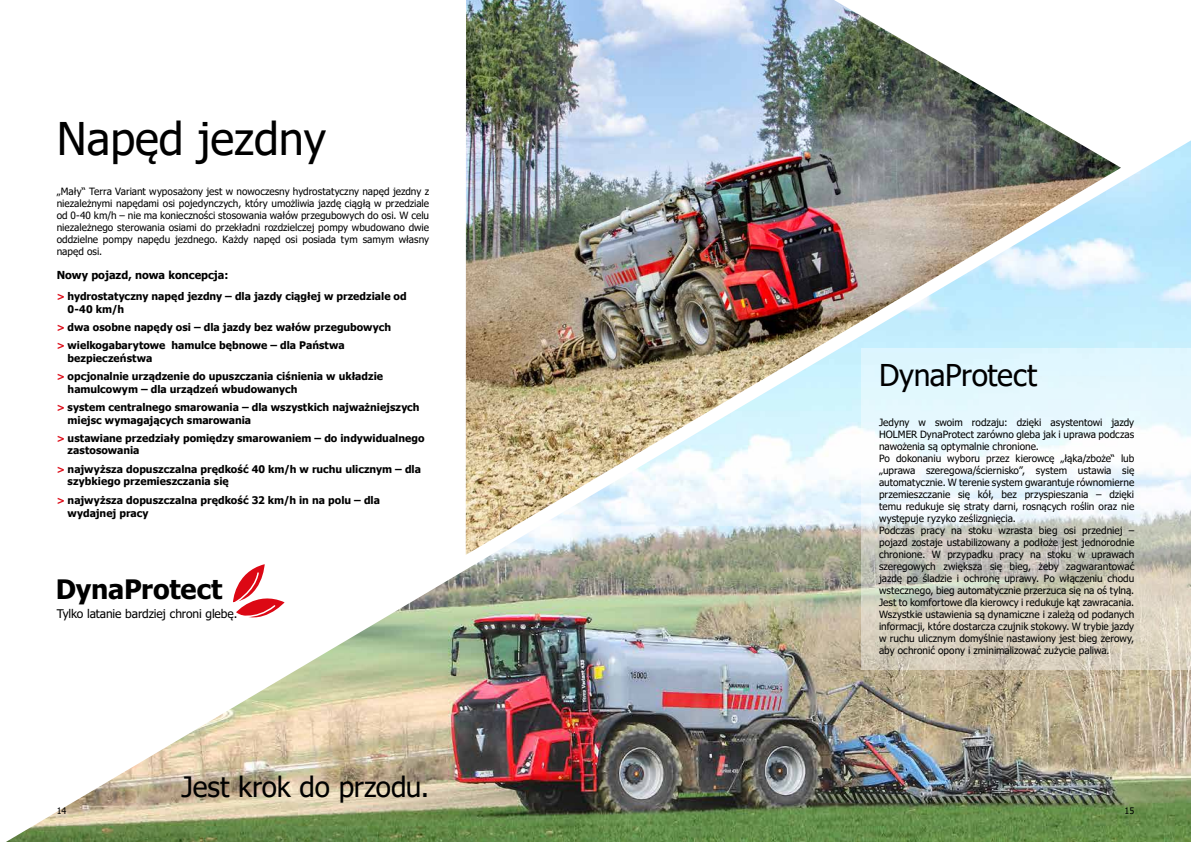
<style>
.page{position:relative;width:1191px;height:842px;background:#fff}
.page>*{position:absolute;margin:0;border:0;box-sizing:border-box;transform-origin:0 0}
.t1{font:45px "Tahoma";color:#000}
.t2{font:30px "Tahoma";letter-spacing:-.01em;color:#000}
.t3{font:28px "Tahoma";letter-spacing:-.01em;color:#000}
.t4{font:700 27px "Tahoma";letter-spacing:-.01em;color:#000}
.t5{font:12px "Tahoma";letter-spacing:-.015em;color:#000}
.t6{font:700 11px "Tahoma";color:#000}
.t7{font:700 10.5px/18.3px "Tahoma";color:#000}
.t8{font:10px/12px "Tahoma";color:#000;text-align:justify}
.t9{font:9px "Tahoma";color:#000}
.s1{font-size:10px;color:#dc0814}
</style>
<div class="page">
<img style="left:6px;top:140px;width:1185px;height:702px">
<img style="left:466px;top:0;width:655px;height:555px">
<svg style="left:860px;top:348px;width:331px;height:321px"></svg>
<svg style="left:233px;top:564px;width:51px;height:61px"></svg>
<h1 class="t1" style="left:57px;top:108px;width:271px">Napęd jezdny</h1>
<p class="t8" style="left:57px;top:186px;width:374px">„Mały“ Terra Variant wyposażony jest w nowoczesny hydrostatyczny napęd jezdny z niezależnymi napędami osi pojedynczych, który umożliwia jazdę ciągłą w przedziale od 0-40 km/h – nie ma konieczności stosowania wałów przegubowych do osi. W celu niezależnego sterowania osiami do przekładni rozdzielczej pompy wbudowano dwie oddzielne pompy napędu jezdnego. Każdy napęd osi posiada tym samym własny napęd osi.</p>
<p class="t6" style="left:57px;top:267px;width:173px">Nowy pojazd, nowa koncepcja:</p>
<p class="t7" style="left:68px;top:290px;width:341px;line-height:12.6px;text-indent:-11px"><span class="s1">&gt;</span> hydrostatyczny napęd jezdny – dla jazdy ciągłej w przedziale od<br>0-40 km/h</p>
<p class="t7" style="left:57px;top:318px;width:336px"><span class="s1">&gt;</span> dwa osobne napędy osi – dla jazdy bez wałów przegubowych <span class="s1">&gt;</span> wielkogabarytowe hamulce bębnowe – dla Państwa</p>
<p class="t7" style="left:57px;top:349px;width:328px;text-indent:11px">bezpieczeństwa<br><span class="s1">&gt;</span> opcjonalnie urządzenie do upuszczania ciśnienia w układzie</p>
<p class="t7" style="left:57px;top:380px;width:364px;text-indent:11px">hamulcowym – dla urządzeń wbudowanych<br><span class="s1">&gt;</span> system centralnego smarowania – dla wszystkich najważniejszych</p>
<p class="t7" style="left:57px;top:411px;width:369px;text-indent:11px">miejsc wymagających smarowania<br><span class="s1">&gt;</span> ustawiane przedziały pomiędzy smarowaniem – do indywidualnego</p>
<p class="t7" style="left:57px;top:442px;width:366px;text-indent:11px">zastosowania<br><span class="s1">&gt;</span> najwyższa dopuszczalna prędkość 40 km/h w ruchu ulicznym – dla</p>
<p class="t7" style="left:57px;top:473px;width:325px;text-indent:11px">szybkiego przemieszczania się<br><span class="s1">&gt;</span> najwyższa dopuszczalna prędkość 32 km/h in na polu – dla</p>
<p class="t7" style="left:68px;top:504px;width:83px">wydajnej pracy</p>
<h3 class="t4" style="left:56px;top:571px;width:168px">DynaProtect</h3>
<p class="t5" style="left:57px;top:606px;width:182px">Tylko latanie bardziej chroni glebę.</p>
<h3 class="t3" style="left:181px;top:768px;width:249px">Jest krok do przodu.</h3>
<h2 class="t2" style="left:879px;top:355px;width:160px">DynaProtect</h2>
<p class="t8" style="left:879px;top:417px;width:257px;text-align:left">Jedyny w swoim rodzaju: dzięki asystentowi jazdy HOLMER DynaProtect zarówno gleba jak i uprawa podczas nawożenia są optymalnie chronione.<br>Po dokonaniu wyboru przez kierowcę „łąka/zboże“ lub „uprawa szeregowa/ściernisko”, system ustawia się automatycznie. W terenie system gwarantuje równomierne przemieszczanie się kół, bez przyspieszania – dzięki temu redukuje się straty darni, rosnących roślin oraz nie występuje ryzyko ześlizgnięcia.<br>Podczas pracy na stoku wzrasta bieg osi przedniej – pojazd zostaje ustabilizowany a podłoże jest jednorodnie chronione. W przypadku pracy na stoku w uprawach szeregowych zwiększa się bieg, żeby zagwarantować jazdę po śladzie i ochronę uprawy. Po włączeniu chodu wstecznego, bieg automatycznie przerzuca się na oś tylną.<br>Jest to komfortowe dla kierowcy i redukuje kąt zawracania.<br>Wszystkie ustawienia są dynamiczne i zależą od podanych informacji, które dostarcza czujnik stokowy. W trybie jazdy w ruchu ulicznym domyślnie nastawiony jest bieg zerowy, aby ochronić opony i zminimalizować zużycie paliwa.</p>
<p class="t9" style="left:57px;top:804px;width:11px">14</p>
<p class="t9" style="left:1124px;top:804px;width:11px">15</p>
</div>
